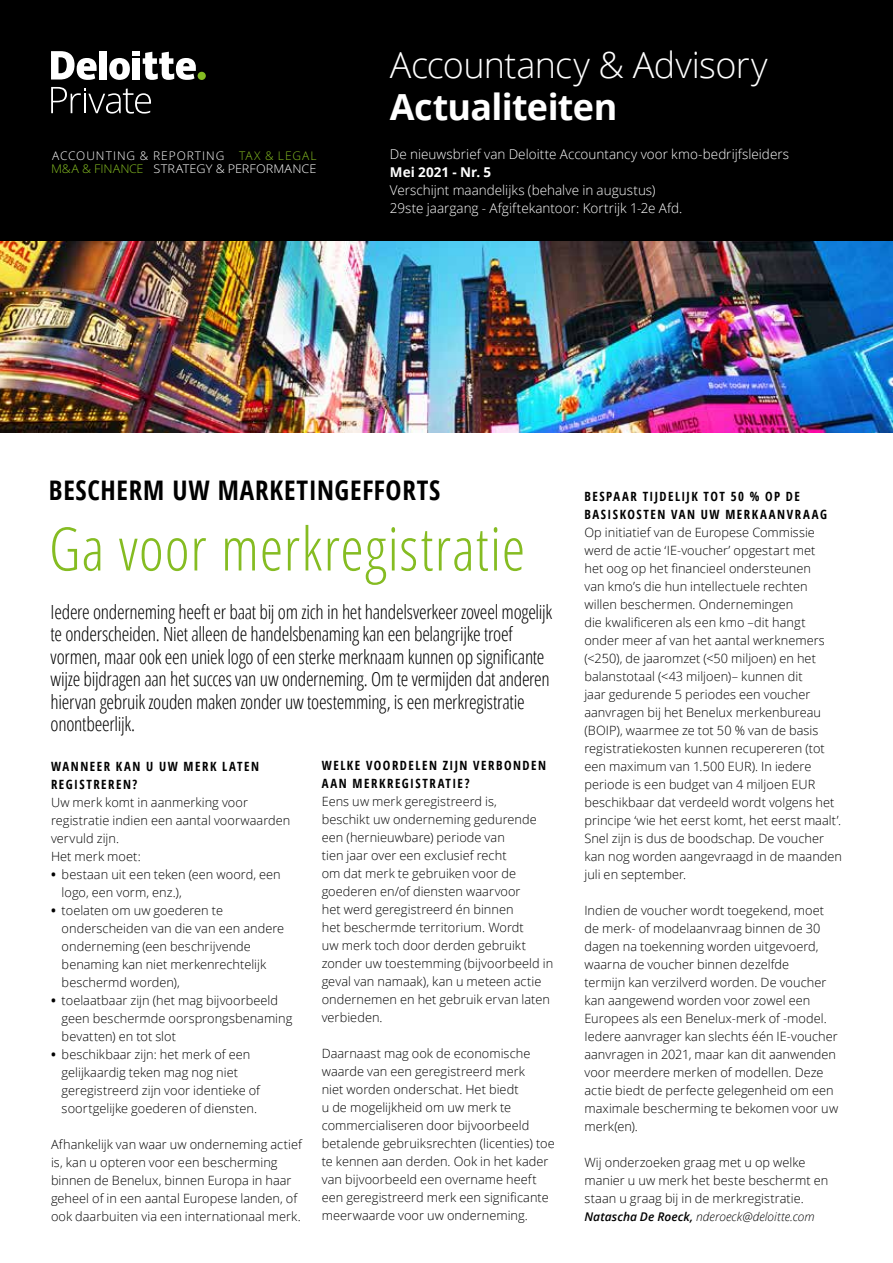
<style>
.page{position:relative;width:893px;height:1263px;background:#fff}
.page>*{position:absolute;margin:0;border:0;box-sizing:border-box;transform-origin:0 0}
.t1{font:300 60px "Open Sans Condensed";letter-spacing:.015em;color:#85bc22}
.t2{font:300 36px "Open Sans";letter-spacing:-.02em;color:#fff}
.t3{font:700 36px "Open Sans";letter-spacing:-.02em;color:#fff}
.t4{font:700 27px "Open Sans Condensed";letter-spacing:.025em;color:#000}
.t5{font:300 19.5px/22.5px "Open Sans Condensed";letter-spacing:-.015em;color:#000}
.t6{font:300 13.5px/18px "Open Sans";color:#fff}
.t7{font:700 13.5px "Open Sans";letter-spacing:.005em;color:#fff}
.t8{font:300 12.75px/18px "Open Sans";letter-spacing:.005em;color:#000}
.t9{font:700 12.75px/18px "Open Sans Condensed";letter-spacing:.12em;color:#000}
.t10{font:300 12px/13.5px "Open Sans";letter-spacing:.04em;color:#fff}
.t11{font:italic 300 12px "Open Sans";color:#000}
.s1{color:#85bc22}
.s2{font-weight:700}
.s3{font-weight:600}
</style>
<div class="page">
<div style="left:0;top:0;width:893px;height:242px;background:#000"></div>
<div style="left:198px;top:72px;width:8px;height:8px;background:#85bc22;border-radius:50%"></div>
<div style="left:99px;top:51px;width:7px;height:29px;background:#fff"></div>
<svg style="left:109px;top:51px;width:87px;height:29px"></svg>
<svg style="left:51px;top:51px;width:46px;height:29px"></svg>
<svg style="left:51px;top:87px;width:100px;height:27px"></svg>
<img style="left:0;top:241px;width:893px;height:192px">
<p class="t10" style="left:51px;top:148px;width:267px">ACCOUNTING &amp; REPORTING <span class="s1">TAX &amp; LEGAL<br>M&amp;A &amp; FINANCE</span> STRATEGY &amp; PERFORMANCE</p>
<h2 class="t2" style="left:390px;top:40px;width:379px">Accountancy &amp; Advisory</h2>
<h2 class="t3" style="left:390px;top:82px;width:229px">Actualiteiten</h2>
<p class="t6" style="left:390px;top:145px;width:401px">De nieuwsbrief van Deloitte Accountancy voor kmo-bedrijfsleiders</p>
<p class="t7" style="left:390px;top:163px;width:103px">Mei 2021 - Nr. 5</p>
<p class="t6" style="left:390px;top:181px;width:294px">Verschijnt maandelijks (behalve in augustus)<br>29ste jaargang - Afgiftekantoor: Kortrijk 1-2e Afd.</p>
<h3 class="t4" style="left:49px;top:472px;width:393px">BESCHERM UW MARKETINGEFFORTS</h3>
<h1 class="t1" style="left:49px;top:508px;width:478px">Ga voor merkregistratie</h1>
<p class="t5" style="left:51px;top:600px;width:503px">Iedere onderneming heeft er baat bij om zich in het handelsverkeer zoveel mogelijk te onderscheiden. Niet alleen de handelsbenaming kan een belangrijke troef vormen, maar ook een uniek logo of een sterke merknaam kunnen op significante wijze bijdragen aan het succes van uw onderneming. Om te vermijden dat anderen hiervan gebruik zouden maken zonder uw toestemming, is een merkregistratie onontbeerlijk.</p>
<p class="t9" style="left:51px;top:757px;width:209px">WANNEER KAN U UW MERK LATEN<br>REGISTREREN?</p>
<p class="t8" style="left:51px;top:793px;width:241px">Uw merk komt in aanmerking voor registratie indien een aantal voorwaarden vervuld zijn.<br>Het merk moet:</p>
<p class="t8" style="left:62px;top:865px;width:221px;text-indent:-11px"><span class="s2">•</span> bestaan uit een teken (een woord, een logo, een vorm, enz.),</p>
<p class="t8" style="left:62px;top:901px;width:224px;text-indent:-11px"><span class="s2">•</span> toelaten om uw goederen te onderscheiden van die van een andere onderneming (een beschrijvende benaming kan niet merkenrechtelijk beschermd worden),</p>
<p class="t8" style="left:62px;top:991px;width:232px;text-indent:-11px"><span class="s2">•</span> toelaatbaar zijn (het mag bijvoorbeeld geen beschermde oorsprongsbenaming bevatten) en tot slot</p>
<p class="t8" style="left:62px;top:1045px;width:200px;text-indent:-11px"><span class="s2">•</span> beschikbaar zijn: het merk of een gelijkaardig teken mag nog niet geregistreerd zijn voor identieke of soortgelijke goederen of diensten.</p>
<p class="t8" style="left:51px;top:1135px;width:252px">Afhankelijk van waar uw onderneming actief is, kan u opteren voor een bescherming binnen de Benelux, binnen Europa in haar geheel of in een aantal Europese landen, of ook daarbuiten via een internationaal merk.</p>
<p class="t9" style="left:322px;top:756px;width:226px">WELKE VOORDELEN ZIJN VERBONDEN<br>AAN MERKREGISTRATIE?</p>
<p class="t8" style="left:322px;top:792px;width:233px">Eens uw merk geregistreerd is,<br>beschikt uw onderneming gedurende een (hernieuwbare) periode van<br>tien jaar over een exclusief recht<br>om dat merk te gebruiken voor de goederen en/of diensten waarvoor<br>het werd geregistreerd én binnen<br>het beschermde territorium. Wordt<br>uw merk toch door derden gebruikt zonder uw toestemming (bijvoorbeeld in geval van namaak), kan u meteen actie ondernemen en het gebruik ervan laten verbieden.</p>
<p class="t8" style="left:322px;top:1044px;width:235px">Daarnaast mag ook de economische waarde van een geregistreerd merk<br>niet worden onderschat. Het biedt<br>u de mogelijkheid om uw merk te commercialiseren door bijvoorbeeld betalende gebruiksrechten (licenties) toe te kennen aan derden. Ook in het kader van bijvoorbeeld een overname heeft een geregistreerd merk een significante meerwaarde voor uw onderneming.</p>
<p class="t9" style="left:584px;top:487px;width:244px">BESPAAR TIJDELIJK TOT 50 % OP DE<br>BASISKOSTEN VAN UW MERKAANVRAAG</p>
<p class="t8" style="left:584px;top:523px;width:259px">Op initiatief van de Europese Commissie werd de actie ‘IE-voucher’ opgestart met<br>het oog op het financieel ondersteunen<br>van kmo’s die hun intellectuele rechten willen beschermen. Ondernemingen<br>die kwalificeren als een kmo –dit hangt onder meer af van het aantal werknemers (&lt;250), de jaaromzet (&lt;50 miljoen) en het balanstotaal (&lt;43 miljoen)– kunnen dit<br>jaar gedurende 5 periodes een voucher aanvragen bij het Benelux merkenbureau (BOIP), waarmee ze tot 50 % van de basis registratiekosten kunnen recupereren (tot een maximum van 1.500 EUR). In iedere periode is een budget van 4 miljoen EUR beschikbaar dat verdeeld wordt volgens het principe ‘wie het eerst komt, het eerst maalt’.<br>Snel zijn is dus de boodschap. De voucher kan nog worden aangevraagd in de maanden juli en september.</p>
<p class="t8" style="left:584px;top:901px;width:255px">Indien de voucher wordt toegekend, moet de merk- of modelaanvraag binnen de 30 dagen na toekenning worden uitgevoerd, waarna de voucher binnen dezelfde<br>termijn kan verzilverd worden. De voucher kan aangewend worden voor zowel een Europees als een Benelux-merk of -model.<br>Iedere aanvrager kan slechts één IE-voucher aanvragen in 2021, maar kan dit aanwenden voor meerdere merken of modellen. Deze actie biedt de perfecte gelegenheid om een maximale bescherming te bekomen voor uw merk(en).</p>
<p class="t8" style="left:584px;top:1153px;width:245px">Wij onderzoeken graag met u op welke manier u uw merk het beste beschermt en staan u graag bij in de merkregistratie.</p>
<p class="t11" style="left:584px;top:1208px;width:232px"><span class="s3">Natascha De Roeck,</span> nderoeck@deloitte.com</p>
</div>
